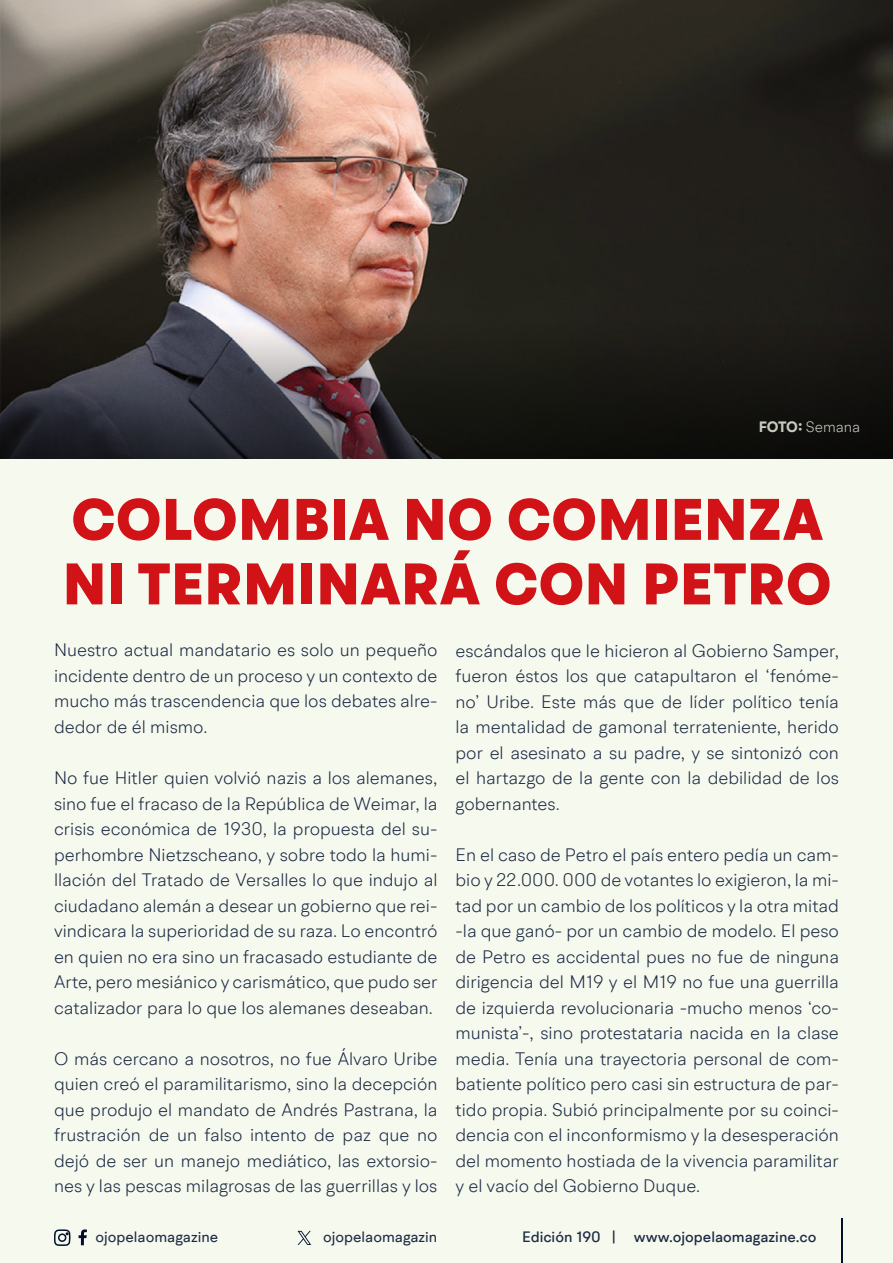
<style>
.page{position:relative;width:893px;height:1263px;background:#f6f9ee}
.page>*{position:absolute;margin:0;border:0;box-sizing:border-box;transform-origin:0 0}
.t1{font:900 58.5px/64.5px "BR Hendrix";letter-spacing:.01em;color:#d11217}
.t2{font:300 18px/25.5px "BR Hendrix";color:#1b2943;text-align:justify}
.t3{font:500 15px "BR Hendrix";color:#1b2943}
.t4{font:15px "BR Hendrix";color:#1b2943}
.t5{font:300 15px "BR Hendrix";color:#f5faed}
.s1{font-weight:700}
</style>
<div class="page">
<svg style="left:79px;top:1229px;width:8px;height:16px"></svg>
<svg style="left:54px;top:1229px;width:17px;height:17px"></svg>
<hr style="left:841px;top:1219px;width:1px;height:44px;background:#000f2b">
<svg style="left:298px;top:1231px;width:13px;height:14px"></svg>
<img style="left:0;top:0;width:893px;height:322px">
<svg style="left:0;top:322px;width:893px;height:137px;background:#2b2626"></svg>
<p class="t5" style="left:758px;top:418px;width:103px"><span class="s1">FOTO:</span> Semana</p>
<h1 class="t1" style="left:63px;top:489px;width:770px">COLOMBIA NO COMIENZA<br>NI TERMINARÁ CON PETRO</h1>
<p class="t2" style="left:54px;top:637px;width:385px">Nuestro actual mandatario es solo un pequeño incidente dentro de un proceso y un contexto de mucho más trascendencia que los debates alre&shy;dedor de él mismo.</p>
<p class="t2" style="left:54px;top:765px;width:385px">No fue Hitler quien volvió nazis a los alemanes, sino fue el fracaso de la República de Weimar, la crisis económica de 1930, la propuesta del su&shy;perhombre Nietzscheano, y sobre todo la humi&shy;llación del Tratado de Versalles lo que indujo al ciudadano alemán a desear un gobierno que rei&shy;vindicara la superioridad de su raza. Lo encontró en quien no era sino un fracasado estudiante de Arte, pero mesiánico y carismático, que pudo ser catalizador para lo que los alemanes deseaban.</p>
<p class="t2" style="left:54px;top:1045px;width:385px">O más cercano a nosotros, no fue Álvaro Uribe quien creó el paramilitarismo, sino la decepción que produjo el mandato de Andrés Pastrana, la frustración de un falso intento de paz que no dejó de ser un manejo mediático, las extorsio&shy;nes y las pescas milagrosas de las guerrillas y los</p>
<p class="t2" style="left:455px;top:637px;width:385px">escándalos que le hicieron al Gobierno Samper, fueron éstos los que catapultaron el ‘fenóme&shy;no’ Uribe. Este más que de líder político tenía la mentalidad de gamonal terrateniente, herido por el asesinato a su padre, y se sintonizó con el hartazgo de la gente con la debilidad de los gobernantes.</p>
<p class="t2" style="left:455px;top:841px;width:385px">En el caso de Petro el país entero pedía un cam&shy;bio y 22.000. 000 de votantes lo exigieron, la mi&shy;tad por un cambio de los políticos y la otra mitad -la que ganó- por un cambio de modelo. El peso de Petro es accidental pues no fue de ninguna dirigencia del M19 y el M19 no fue una guerrilla de izquierda revolucionaria -mucho menos ‘co&shy;munista’-, sino protestataria nacida en la clase media. Tenía una trayectoria personal de com&shy;batiente político pero casi sin estructura de par&shy;tido propia. Subió principalmente por su coinci&shy;dencia con el inconformismo y la desesperación del momento hostiada de la vivencia paramilitar y el vacío del Gobierno Duque.</p>
<p class="t4" style="left:96px;top:1227px;width:124px">ojopelaomagazine</p>
<p class="t4" style="left:323px;top:1227px;width:116px">ojopelaomagazin</p>
<p class="t3" style="left:522px;top:1227px;width:296px">Edición 190 | www.ojopelaomagazine.co</p>
</div>
